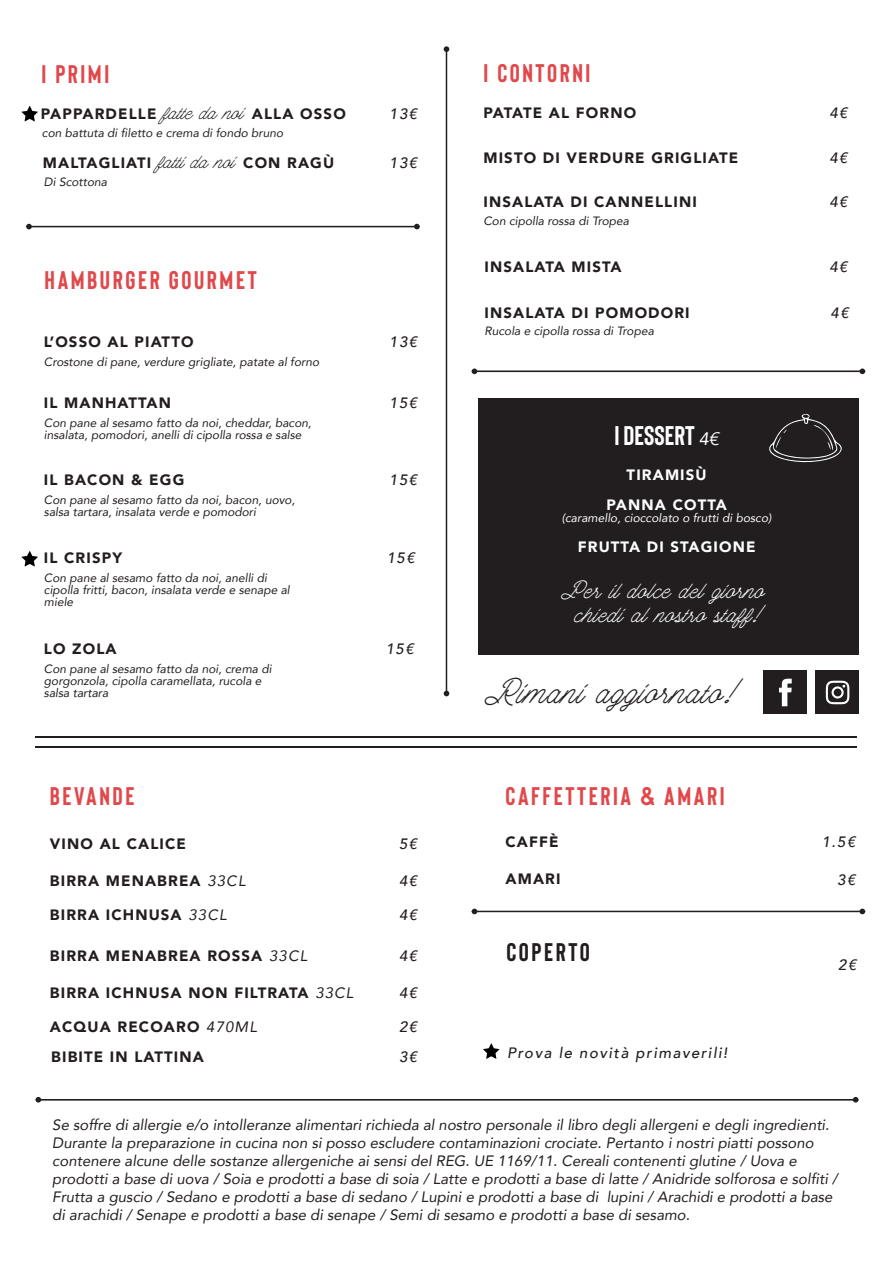
<style>
.page{position:relative;width:893px;height:1263px;background:#fff}
.page>*{position:absolute;margin:0;border:0;box-sizing:border-box;transform-origin:0 0}
.t1{font:700 30px "Advena";letter-spacing:.025em;color:#231f20}
.t2{font:700 27px "Bison";color:#fff}
.t3{font:700 25.5px "Bison";letter-spacing:.1em;color:#e1484b}
.t4{font:700 25.5px "Bison";letter-spacing:.1em;color:#221d1f}
.t5{font:700 21px/24px "Advena";letter-spacing:.025em;color:#fff;text-align:center}
.t6{font:italic 15px/18px "Avenir";color:#221d1f}
.t7{font:900 15px "Avenir";letter-spacing:.075em;color:#221d1f}
.t8{font:italic 500 15px "Avenir";letter-spacing:.1em;color:#221d1f}
.t9{font:900 15px/30px "Avenir";letter-spacing:.075em;color:#fff;text-align:center}
.t10{font:italic 12px/12px "Avenir";color:#221d1f}
.t11{font:italic 12px "Avenir";color:#fff}
.s1{font-family:"Advena";font-weight:700;font-size:18px;color:#231f20}
.s2{font-weight:400;font-style:italic}
.s3{font-family:"Avenir";font-weight:400;font-style:italic;font-size:18px}
</style>
<div class="page">
<hr style="left:446px;top:49px;width:1px;height:645px;background:#231f20">
<svg style="left:444px;top:46px;width:5px;height:6px"></svg>
<svg style="left:444px;top:691px;width:5px;height:5px"></svg>
<hr style="left:29px;top:226px;width:388px;height:1px;background:#231f20">
<svg style="left:414px;top:224px;width:6px;height:5px"></svg>
<svg style="left:26px;top:224px;width:6px;height:5px"></svg>
<hr style="left:474px;top:371px;width:388px;height:1px;background:#231f20">
<svg style="left:860px;top:368px;width:5px;height:6px"></svg>
<svg style="left:472px;top:368px;width:5px;height:6px"></svg>
<div style="left:478px;top:398px;width:380px;height:256px;background:#221d1f"></div>
<svg style="left:769px;top:414px;width:73px;height:49px"></svg>
<hr style="left:36px;top:736px;width:821px;height:2px;background:#221d1f">
<hr style="left:36px;top:746px;width:821px;height:1px;background:#221d1f">
<hr style="left:474px;top:911px;width:388px;height:1px;background:#231f20">
<svg style="left:860px;top:909px;width:5px;height:5px"></svg>
<svg style="left:472px;top:909px;width:5px;height:5px"></svg>
<hr style="left:38px;top:1099px;width:818px;height:1px;background:#231f20">
<svg style="left:853px;top:1097px;width:5px;height:5px"></svg>
<svg style="left:36px;top:1097px;width:5px;height:5px"></svg>
<div style="left:764px;top:670px;width:43px;height:43px;background:#221d1f"></div>
<svg style="left:779px;top:679px;width:13px;height:27px"></svg>
<div style="left:816px;top:671px;width:43px;height:43px;background:#221d1f"></div>
<svg style="left:826px;top:681px;width:23px;height:23px"></svg>
<svg style="left:483px;top:1043px;width:16px;height:16px"></svg>
<svg style="left:22px;top:551px;width:16px;height:15px"></svg>
<svg style="left:22px;top:106px;width:16px;height:15px"></svg>
<h3 class="t3" style="left:41px;top:60px;width:69px">I PRIMI</h3>
<p class="t7" style="left:41px;top:101px;width:307px">PAPPARDELLE <span class="s1">fatte da noi</span> ALLA OSSO</p>
<p class="t8" style="left:389px;top:105px;width:30px">13€</p>
<p class="t10" style="left:42px;top:127px;width:243px">con battuta di filetto e crema di fondo bruno</p>
<p class="t7" style="left:43px;top:150px;width:293px">MALTAGLIATI <span class="s1">fatti da noi</span> CON RAGÙ</p>
<p class="t8" style="left:389px;top:154px;width:30px">13€</p>
<p class="t10" style="left:44px;top:176px;width:65px">Di Scottona</p>
<h3 class="t3" style="left:45px;top:266px;width:214px">HAMBURGER GOURMET</h3>
<p class="t7" style="left:44px;top:329px;width:151px">L’OSSO AL PIATTO</p>
<p class="t8" style="left:389px;top:333px;width:30px">13€</p>
<p class="t10" style="left:44px;top:356px;width:277px">Crostone di pane, verdure grigliate, patate al forno</p>
<p class="t7" style="left:44px;top:390px;width:129px">IL MANHATTAN</p>
<p class="t8" style="left:389px;top:394px;width:30px">15€</p>
<p class="t10" style="left:44px;top:416px;width:269px">Con pane al sesamo fatto da noi, cheddar, bacon, insalata, pomodori, anelli di cipolla rossa e salse</p>
<p class="t7" style="left:44px;top:467px;width:142px">IL BACON &amp; EGG</p>
<p class="t8" style="left:389px;top:471px;width:30px">15€</p>
<p class="t10" style="left:44px;top:494px;width:253px">Con pane al sesamo fatto da noi, bacon, uovo, salsa tartara, insalata verde e pomodori</p>
<p class="t7" style="left:44px;top:545px;width:80px">IL CRISPY</p>
<p class="t8" style="left:387px;top:549px;width:30px">15€</p>
<p class="t10" style="left:44px;top:571px;width:247px">Con pane al sesamo fatto da noi, anelli di cipolla fritti, bacon, insalata verde e senape al miele</p>
<p class="t7" style="left:44px;top:636px;width:74px">LO ZOLA</p>
<p class="t8" style="left:386px;top:640px;width:30px">15€</p>
<p class="t10" style="left:44px;top:663px;width:229px">Con pane al sesamo fatto da noi, crema di gorgonzola, cipolla caramellata, rucola e salsa tartara</p>
<h3 class="t3" style="left:50px;top:783px;width:86px">BEVANDE</h3>
<p class="t7" style="left:50px;top:831px;width:137px">VINO AL CALICE</p>
<p class="t8" style="left:399px;top:834px;width:20px">5€</p>
<p class="t7" style="left:50px;top:868px;width:197px">BIRRA MENABREA <span class="s2">33CL</span></p>
<p class="t7" style="left:50px;top:902px;width:178px">BIRRA ICHNUSA <span class="s2">33CL</span></p>
<p class="t8" style="left:399px;top:906px;width:20px">4€</p>
<p class="t8" style="left:399px;top:872px;width:20px">4€</p>
<p class="t7" style="left:50px;top:942px;width:259px">BIRRA MENABREA ROSSA <span class="s2">33CL</span></p>
<p class="t8" style="left:399px;top:946px;width:20px">4€</p>
<p class="t7" style="left:50px;top:980px;width:305px">BIRRA ICHNUSA NON FILTRATA <span class="s2">33CL</span></p>
<p class="t7" style="left:50px;top:1014px;width:208px">ACQUA RECOARO <span class="s2">470ML</span></p>
<p class="t8" style="left:399px;top:1018px;width:20px">2€</p>
<p class="t8" style="left:399px;top:984px;width:20px">4€</p>
<p class="t7" style="left:51px;top:1043px;width:154px">BIBITE IN LATTINA</p>
<p class="t8" style="left:399px;top:1047px;width:20px">3€</p>
<h3 class="t3" style="left:483px;top:60px;width:108px">I CONTORNI</h3>
<p class="t7" style="left:483px;top:100px;width:154px">PATATE AL FORNO</p>
<p class="t8" style="left:829px;top:104px;width:20px">4€</p>
<p class="t7" style="left:483px;top:145px;width:256px">MISTO DI VERDURE GRIGLIATE</p>
<p class="t8" style="left:829px;top:149px;width:20px">4€</p>
<p class="t7" style="left:483px;top:189px;width:215px">INSALATA DI CANNELLINI</p>
<p class="t8" style="left:829px;top:193px;width:20px">4€</p>
<p class="t10" style="left:483px;top:215px;width:147px">Con cipolla rossa di Tropea</p>
<p class="t7" style="left:484px;top:254px;width:139px">INSALATA MISTA</p>
<p class="t8" style="left:829px;top:258px;width:20px">4€</p>
<p class="t7" style="left:484px;top:299px;width:207px">INSALATA DI POMODORI</p>
<p class="t8" style="left:830px;top:303px;width:20px">4€</p>
<p class="t10" style="left:484px;top:325px;width:171px">Rucola e cipolla rossa di Tropea</p>
<h2 class="t2" style="left:614px;top:421px;width:106px">I DESSERT <span class="s3">4€</span></h2>
<p class="t9" style="left:606px;top:459px;width:122px">TIRAMISÙ<br>PANNA COTTA</p>
<p class="t11" style="left:562px;top:510px;width:211px">(caramello, cioccolato o frutti di bosco)</p>
<p class="t9" style="left:578px;top:531px;width:179px">FRUTTA DI STAGIONE</p>
<h3 class="t5" style="left:561px;top:578px;width:204px">Per il dolce del giorno chiedi al nostro staff!</h3>
<h1 class="t1" style="left:485px;top:675px;width:251px">Rimani aggiornato!</h1>
<h3 class="t3" style="left:506px;top:782px;width:220px">CAFFETTERIA &amp; AMARI</h3>
<p class="t7" style="left:506px;top:829px;width:55px">CAFFÈ</p>
<p class="t8" style="left:822px;top:833px;width:35px">1.5€</p>
<p class="t7" style="left:506px;top:866px;width:57px">AMARI</p>
<p class="t8" style="left:837px;top:870px;width:20px">3€</p>
<h3 class="t4" style="left:506px;top:938px;width:85px">COPERTO</h3>
<p class="t8" style="left:507px;top:1044px;width:222px">Prova le novità primaverili!</p>
<p class="t8" style="left:838px;top:955px;width:20px">2€</p>
<p class="t6" style="left:52px;top:1116px;width:787px">Se soffre di allergie e/o intolleranze alimentari richieda al nostro personale il libro degli allergeni e degli ingredienti.<br>Durante la preparazione in cucina non si posso escludere contaminazioni crociate. Pertanto i nostri piatti possono contenere alcune delle sostanze allergeniche ai sensi del REG. UE 1169/11. Cereali contenenti glutine / Uova e prodotti a base di uova / Soia e prodotti a base di soia / Latte e prodotti a base di latte / Anidride solforosa e solfiti / Frutta a guscio / Sedano e prodotti a base di sedano / Lupini e prodotti a base di lupini / Arachidi e prodotti a base di arachidi / Senape e prodotti a base di senape / Semi di sesamo e prodotti a base di sesamo.</p>
</div>
